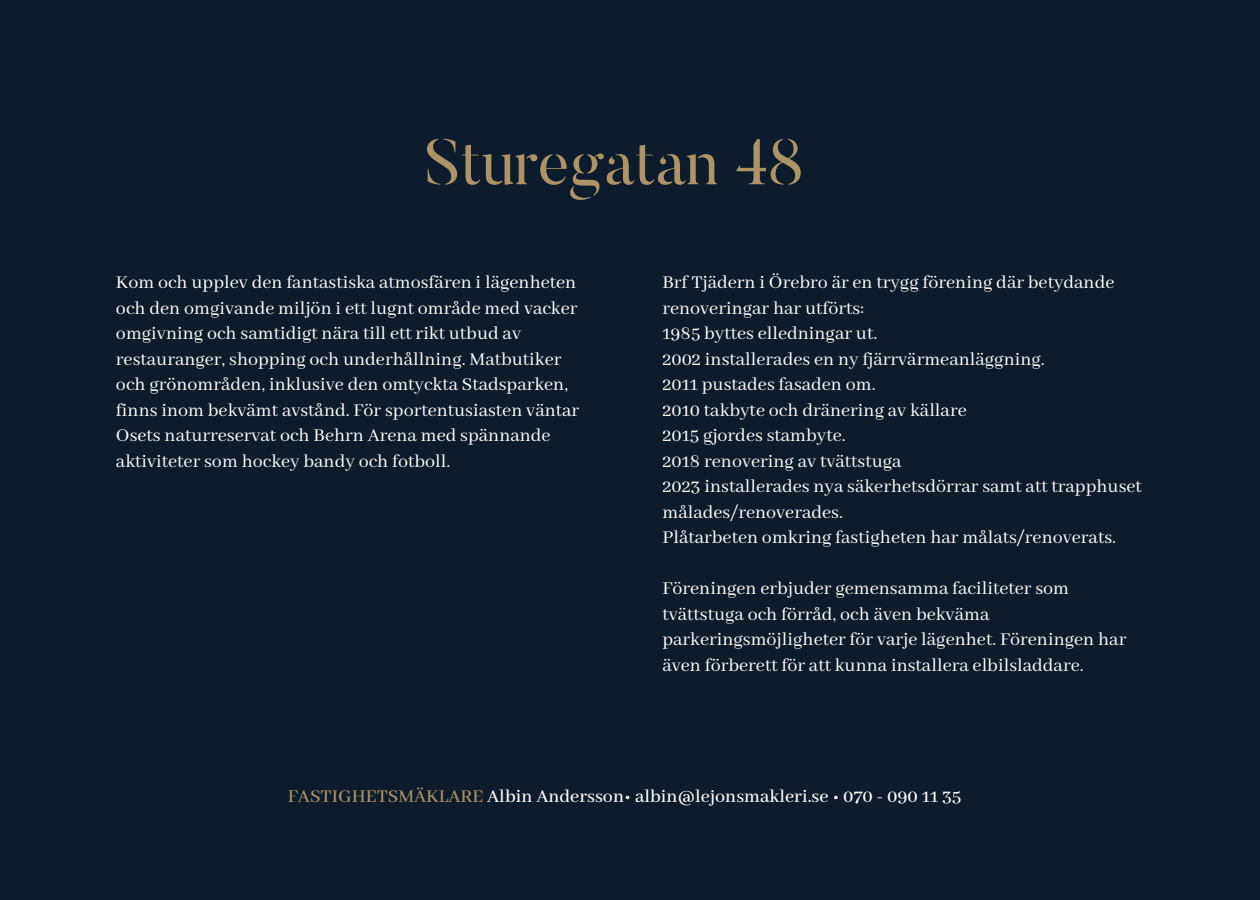
<style>
.page{position:relative;width:1260px;height:900px;background:#0c1c2c}
.page>*{position:absolute;margin:0;border:0;box-sizing:border-box;transform-origin:0 0}
.t1{font:64px "Butler Stencil";color:#ae9366}
.t2{font:20px/25.6px "Abhaya Libre";color:#fff}
.t3{font:500 20px "Abhaya Libre";color:#fff}
.s1{color:#ae9366}
</style>
<div class="page">
<p class="t1" style="left:425px;top:137px;width:379px">Sturegatan 48</p>
<p class="t2" style="left:116px;top:270px;width:465px">Kom och upplev den fantastiska atmosfären i lägenheten och den omgivande miljön i ett lugnt område med vacker omgivning och samtidigt nära till ett rikt utbud av restauranger, shopping och underhållning. Matbutiker och grönområden, inklusive den omtyckta Stadsparken, finns inom bekvämt avstånd. För sportentusiasten väntar Osets naturreservat och Behrn Arena med spännande aktiviteter som hockey bandy och fotboll.</p>
<p class="t2" style="left:662px;top:270px;width:454px">Brf Tjädern i Örebro är en trygg förening där betydande renoveringar har utförts:</p>
<p class="t2" style="left:662px;top:321px;width:216px">1985 byttes elledningar ut.</p>
<p class="t2" style="left:662px;top:347px;width:384px">2002 installerades en ny fjärrvärmeanläggning.</p>
<p class="t2" style="left:662px;top:372px;width:215px">2011 pustades fasaden om.</p>
<p class="t2" style="left:662px;top:398px;width:306px">2010 takbyte och dränering av källare</p>
<p class="t2" style="left:662px;top:423px;width:185px">2015 gjordes stambyte.</p>
<p class="t2" style="left:662px;top:449px;width:241px">2018 renovering av tvättstuga</p>
<p class="t2" style="left:662px;top:474px;width:481px">2023 installerades nya säkerhetsdörrar samt att trapphuset målades/renoverades.</p>
<p class="t2" style="left:662px;top:525px;width:455px">Plåtarbeten omkring fastigheten har målats/renoverats.</p>
<p class="t2" style="left:662px;top:576px;width:465px">Föreningen erbjuder gemensamma faciliteter som tvättstuga och förråd, och även bekväma parkeringsmöjligheter för varje lägenhet. Föreningen har även förberett för att kunna installera elbilsladdare.</p>
<p class="t3" style="left:288px;top:785px;width:675px"><span class="s1">FASTIGHETSMÄKLARE</span> Albin Andersson• albin@lejonsmakleri.se • 070 - 090 11 35</p>
</div>
